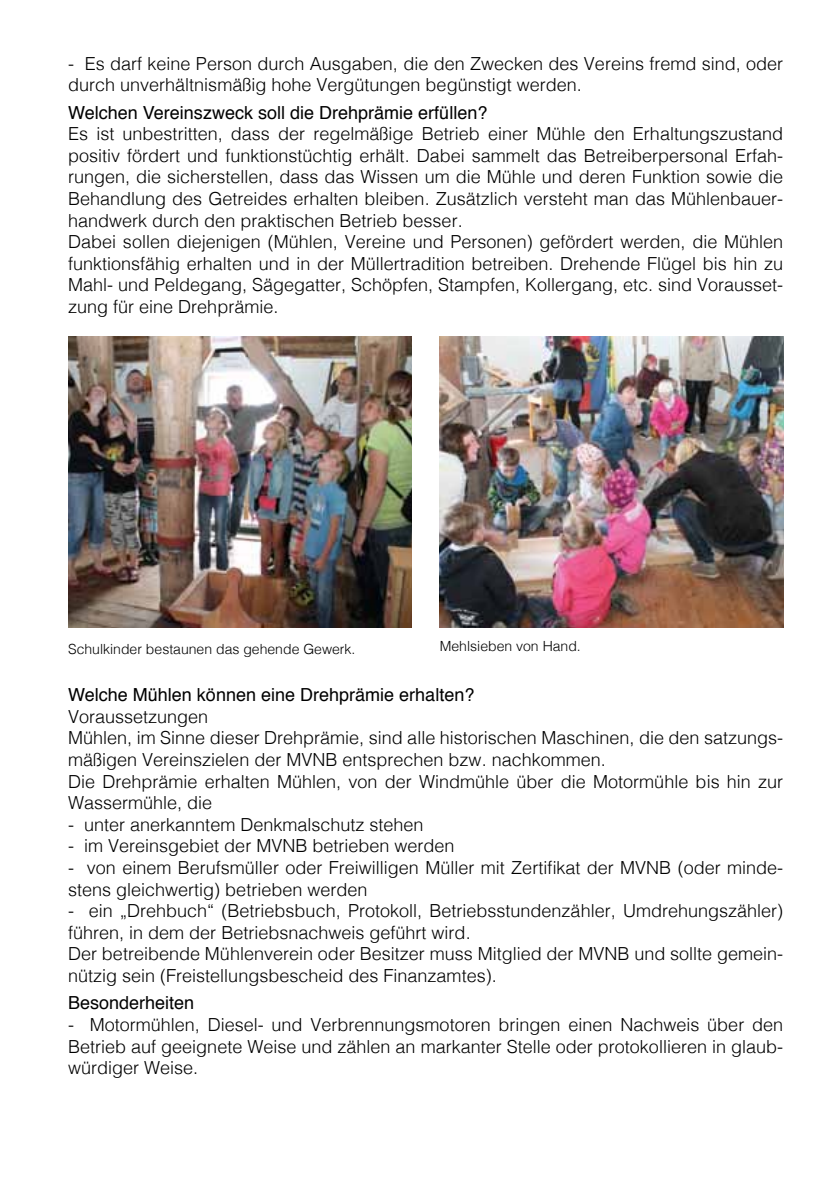
<style>
.page{position:relative;width:840px;height:1191px;background:#fff}
.page>*{position:absolute;margin:0;border:0;box-sizing:border-box;transform-origin:0 0}
.t1{font:300 18px/21.6px "Helvetica";color:#000}
.t2{font:18px "Helvetica";color:#000}
.t3{font:300 14px "Helvetica";color:#000}
</style>
<div class="page">
<img style="left:68px;top:336px;width:343px;height:291px">
<img style="left:439px;top:336px;width:343px;height:291px">
<p class="t1" style="left:68px;top:51px;width:716px">- Es darf keine Person durch Ausgaben, die den Zwecken des Vereins fremd sind, oder durch unverhältnismäßig hohe Vergütungen begünstigt werden.</p>
<p class="t2" style="left:68px;top:98px;width:420px">Welchen Vereinszweck soll die Drehprämie erfüllen?</p>
<p class="t1" style="left:68px;top:122px;width:716px">Es ist unbestritten, dass der regelmäßige Betrieb einer Mühle den Erhaltungszustand positiv fördert und funktionstüchtig erhält. Dabei sammelt das Betreiberpersonal Erfah&shy;rungen, die sicherstellen, dass das Wissen um die Mühle und deren Funktion sowie die Behandlung des Getreides erhalten bleiben. Zusätzlich versteht man das Mühlenbauer&shy;handwerk durch den praktischen Betrieb besser.<br>Dabei sollen diejenigen (Mühlen, Vereine und Personen) gefördert werden, die Mühlen funktionsfähig erhalten und in der Müllertradition betreiben. Drehende Flügel bis hin zu Mahl- und Peldegang, Sägegatter, Schöpfen, Stampfen, Kollergang, etc. sind Vorausset&shy;zung für eine Drehprämie.</p>
<p class="t3" style="left:439px;top:634px;width:142px">Mehlsieben von Hand.</p>
<p class="t3" style="left:68px;top:637px;width:289px">Schulkinder bestaunen das gehende Gewerk.</p>
<p class="t2" style="left:68px;top:681px;width:407px">Welche Mühlen können eine Drehprämie erhalten?</p>
<p class="t1" style="left:68px;top:704px;width:716px">Voraussetzungen<br>Mühlen, im Sinne dieser Drehprämie, sind alle historischen Maschinen, die den satzungs&shy;mäßigen Vereinszielen der MVNB entsprechen bzw. nachkommen.<br>Die Drehprämie erhalten Mühlen, von der Windmühle über die Motormühle bis hin zur Wassermühle, die</p>
<p class="t1" style="left:68px;top:812px;width:357px">- unter anerkanntem Denkmalschutz stehen</p>
<p class="t1" style="left:68px;top:834px;width:388px">- im Vereinsgebiet der MVNB betrieben werden</p>
<p class="t1" style="left:68px;top:855px;width:716px">- von einem Berufsmüller oder Freiwilligen Müller mit Zertifikat der MVNB (oder minde&shy;stens gleichwertig) betrieben werden</p>
<p class="t1" style="left:68px;top:898px;width:716px">- ein „Drehbuch“ (Betriebsbuch, Protokoll, Betriebsstundenzähler, Umdrehungszähler) führen, in dem der Betriebsnachweis geführt wird.<br>Der betreibende Mühlenverein oder Besitzer muss Mitglied der MVNB und sollte gemein&shy;nützig sein (Freistellungsbescheid des Finanzamtes).</p>
<p class="t2" style="left:68px;top:989px;width:128px">Besonderheiten</p>
<p class="t1" style="left:68px;top:1012px;width:716px;text-align:justify">- Motormühlen, Diesel- und Verbrennungsmotoren bringen einen Nachweis über den Betrieb auf geeignete Weise und zählen an markanter Stelle oder protokollieren in glaub&shy;würdiger Weise.</p>
</div>
